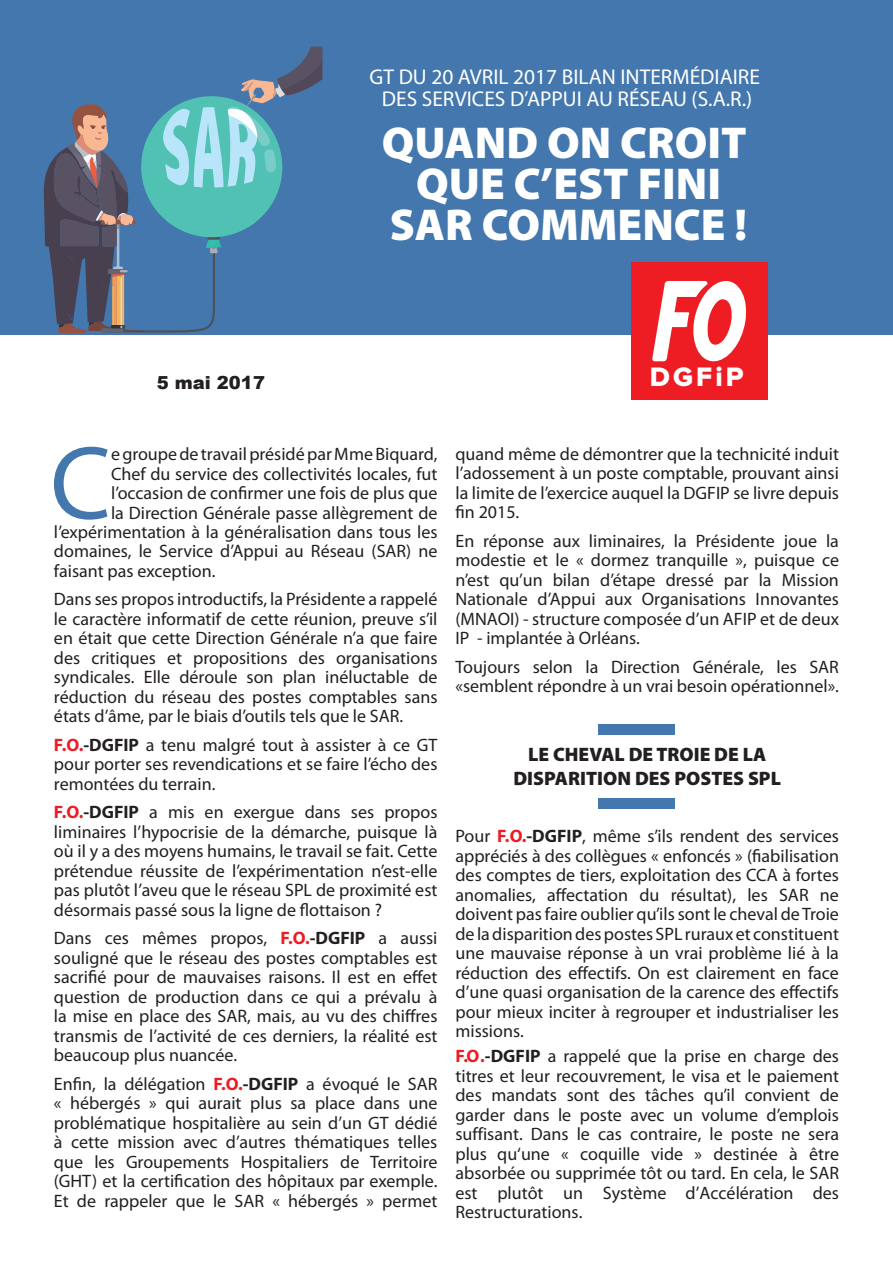
<style>
.page{position:relative;width:893px;height:1263px;background:#fff}
.page>*{position:absolute;margin:0;border:0;box-sizing:border-box;transform-origin:0 0}
.t1{font:104.85px "Myriad Pro";color:#4377ad}
.t2{font:900 44.85px/41.1px "Myriad Pro";color:#fff;text-align:center}
.t3{font:27.75px "Proxima Nova Extrabld";letter-spacing:.11em;color:#fff}
.t4{font:21.45px/22.5px "Myriad Pro";color:#fff;text-align:center}
.t5{font:900 19.5px/23.4px "Myriad Pro";color:#231f20;text-align:center}
.t6{font:18px/19.5px "Myriad Pro";color:#231f20;text-align:justify}
.t7{font:900 18px "Arial";color:#231f20}
.s1{font-weight:700;color:#ed1b24}
.s2{font-weight:700}
</style>
<div class="page">
<div style="left:0;top:0;width:893px;height:334px;background:#4377ad"></div>
<svg style="left:44px;top:47px;width:278px;height:286px"></svg>
<div style="left:631px;top:263px;width:137px;height:137px;background:#ee1d23"></div>
<svg style="left:652px;top:281px;width:95px;height:80px"></svg>
<div style="left:599px;top:798px;width:76px;height:11px;background:#4377ad"></div>
<div style="left:599px;top:724px;width:76px;height:11px;background:#4377ad"></div>
<p class="t4" style="left:370px;top:65px;width:392px">GT DU 20 AVRIL 2017 BILAN INTERMÉDIAIRE<br>DES SERVICES D’APPUI AU RÉSEAU (S.A.R.)</p>
<h2 class="t2" style="left:382px;top:123px;width:367px">QUAND ON CROIT<br>QUE C’EST FINI<br>SAR COMMENCE !</h2>
<p class="t7" style="left:157px;top:370px;width:110px">5 mai 2017</p>
<p class="t3" style="left:650px;top:364px;width:95px">DGFiP</p>
<p class="t1" style="left:50px;top:419px;width:62px">C</p>
<p class="t6" style="left:111px;top:444px;width:328px">e groupe de travail présidé par Mme Biquard,</p>
<p class="t6" style="left:111px;top:463px;width:328px">Chef du service des collectivités locales, fut</p>
<p class="t6" style="left:111px;top:483px;width:328px">l’occasion de confirmer une fois de plus que</p>
<p class="t6" style="left:111px;top:502px;width:328px">la Direction Générale passe allègrement de</p>
<p class="t6" style="left:54px;top:522px;width:385px">l’expérimentation à la généralisation dans tous les</p>
<p class="t6" style="left:54px;top:541px;width:385px">domaines, le Service d’Appui au Réseau (SAR) ne</p>
<p class="t6" style="left:54px;top:561px;width:163px">faisant pas exception.</p>
<p class="t6" style="left:54px;top:589px;width:385px">Dans ses propos introductifs, la Présidente a rappelé le caractère informatif de cette réunion, preuve s’il en était que cette Direction Générale n’a que faire des critiques et propositions des organisations syndicales. Elle déroule son plan inéluctable de réduction du réseau des postes comptables sans états d’âme, par le biais d’outils tels que le SAR.</p>
<p class="t6" style="left:54px;top:735px;width:385px"><span class="s1">F.O.</span><span class="s2">-DGFIP</span> a tenu malgré tout à assister à ce GT pour porter ses revendications et se faire l’écho des remontées du terrain.</p>
<p class="t6" style="left:54px;top:802px;width:385px"><span class="s1">F.O.</span><span class="s2">-DGFIP</span> a mis en exergue dans ses propos liminaires l’hypocrisie de la démarche, puisque là où il y a des moyens humains, le travail se fait. Cette prétendue réussite de l’expérimentation n’est-elle pas plutôt l’aveu que le réseau SPL de proximité est désormais passé sous la ligne de flottaison ?</p>
<p class="t6" style="left:54px;top:928px;width:385px">Dans ces mêmes propos, <span class="s1">F.O.</span><span class="s2">-DGFIP</span> a aussi souligné que le réseau des postes comptables est sacrifié pour de mauvaises raisons. Il est en effet question de production dans ce qui a prévalu à la mise en place des SAR, mais, au vu des chiffres transmis de l’activité de ces derniers, la réalité est beaucoup plus nuancée.</p>
<p class="t6" style="left:54px;top:1074px;width:385px">Enfin, la délégation <span class="s1">F.O.</span><span class="s2">-DGFIP</span> a évoqué le SAR « hébergés » qui aurait plus sa place dans une problématique hospitalière au sein d’un GT dédié à cette mission avec d’autres thématiques telles que les Groupements Hospitaliers de Territoire (GHT) et la certification des hôpitaux par exemple.<br>Et de rappeler que le SAR « hébergés » permet</p>
<p class="t6" style="left:455px;top:444px;width:385px">quand même de démontrer que la technicité induit l’adossement à un poste comptable, prouvant ainsi la limite de l’exercice auquel la DGFIP se livre depuis fin 2015.</p>
<p class="t6" style="left:455px;top:531px;width:385px">En réponse aux liminaires, la Présidente joue la modestie et le « dormez tranquille », puisque ce n’est qu’un bilan d’étape dressé par la Mission Nationale d’Appui aux Organisations Innovantes (MNAOI) - structure composée d’un AFIP et de deux IP - implantée à Orléans.</p>
<p class="t6" style="left:455px;top:657px;width:385px">Toujours selon la Direction Générale, les SAR «semblent répondre à un vrai besoin opérationnel».</p>
<p class="t5" style="left:513px;top:743px;width:269px">LE CHEVAL DE TROIE DE LA<br>DISPARITION DES POSTES SPL</p>
<p class="t6" style="left:455px;top:826px;width:385px">Pour <span class="s1">F.O.</span><span class="s2">-DGFIP</span>, même s’ils rendent des services appréciés à des collègues « enfoncés » (fiabilisation des comptes de tiers, exploitation des CCA à fortes anomalies, affectation du résultat), les SAR ne doivent pas faire oublier qu’ils sont le cheval de Troie de la disparition des postes SPL ruraux et constituent une mauvaise réponse à un vrai problème lié à la réduction des effectifs. On est clairement en face d’une quasi organisation de la carence des effectifs pour mieux inciter à regrouper et industrialiser les missions.</p>
<p class="t6" style="left:455px;top:1046px;width:385px"><span class="s1">F.O.</span><span class="s2">-DGFIP</span> a rappelé que la prise en charge des titres et leur recouvrement, le visa et le paiement des mandats sont des tâches qu’il convient de garder dans le poste avec un volume d’emplois suffisant. Dans le cas contraire, le poste ne sera plus qu‘une « coquille vide » destinée à être absorbée ou supprimée tôt ou tard. En cela, le SAR est plutôt un Système d’Accélération des Restructurations.</p>
</div>
